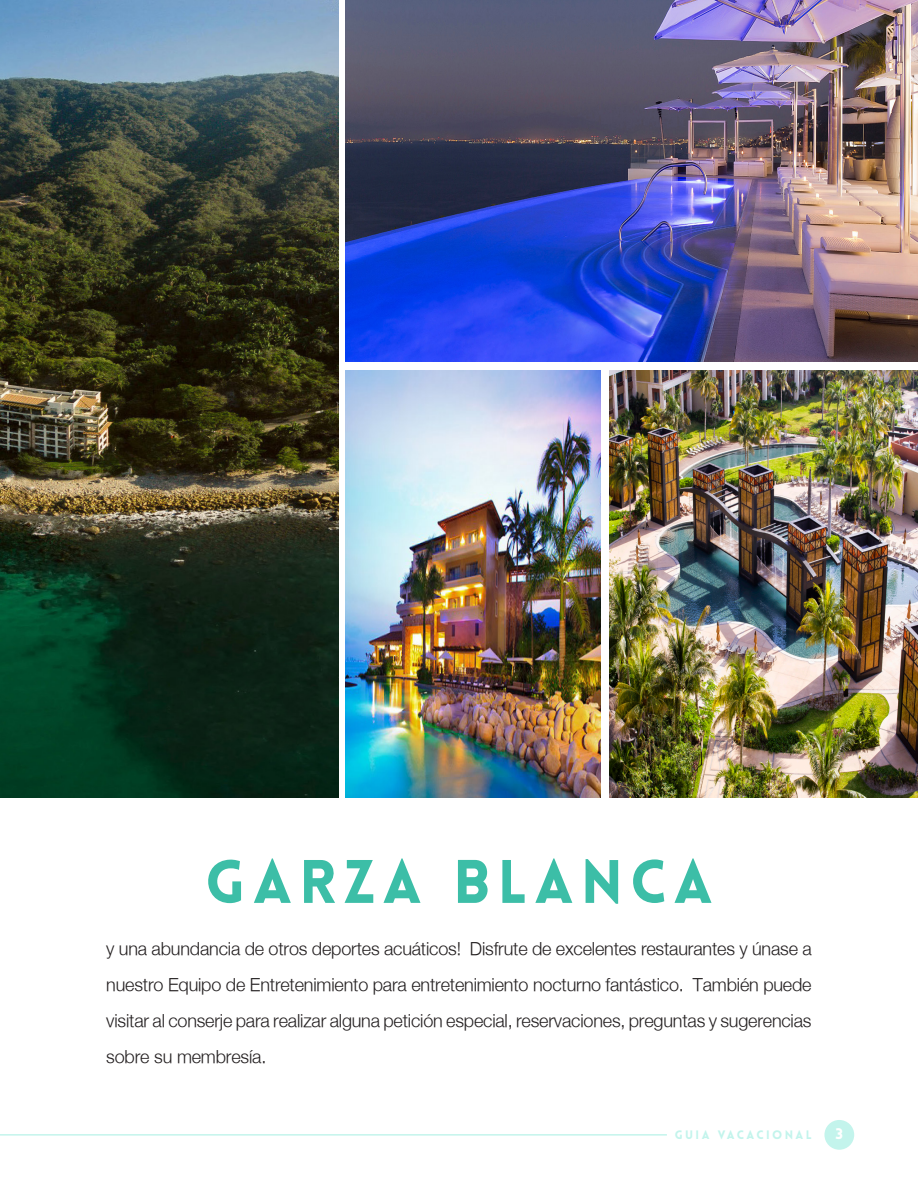
<style>
.page{position:relative;width:918px;height:1188px;background:#fff}
.page>*{position:absolute;margin:0;border:0;box-sizing:border-box;transform-origin:0 0}
.t1{font:900 60px "Lovelo";letter-spacing:.12em;color:#3cbea7}
.t2{font:300 18px/36px "Helvetica Neue";letter-spacing:-.01em;color:#231f20;text-align:justify}
.t3{font:900 15px "Lovelo";color:#fff}
.t4{font:900 12px "Lovelo";letter-spacing:.2em;color:#c3f4ec}
</style>
<div class="page">
<div style="left:824px;top:1120px;width:30px;height:30px;background:#c3f4ec;border-radius:50%"></div>
<hr style="left:0;top:1134px;width:667px;height:2px;background:#c3f4ec">
<svg style="left:338px;top:581px;width:8px;height:9px"></svg>
<img style="left:0;top:0;width:338px;height:798px">
<img style="left:346px;top:0;width:572px;height:362px">
<img style="left:610px;top:370px;width:308px;height:428px">
<img style="left:346px;top:370px;width:255px;height:428px">
<p class="t1" style="left:205px;top:844px;width:509px">GARZA BLANCA</p>
<p class="t2" style="left:106px;top:930px;width:707px">y una abundancia de otros deportes acuáticos! Disfrute de excelentes restaurantes y únase a nuestro Equipo de Entretenimiento para entretenimiento nocturno fantástico. También puede visitar al conserje para realizar alguna petición especial, reservaciones, preguntas y sugerencias sobre su membresía.</p>
<p class="t4" style="left:675px;top:1127px;width:138px">GUIA VACACIONAL</p>
<p class="t3" style="left:836px;top:1124px;width:9px">3</p>
</div>
